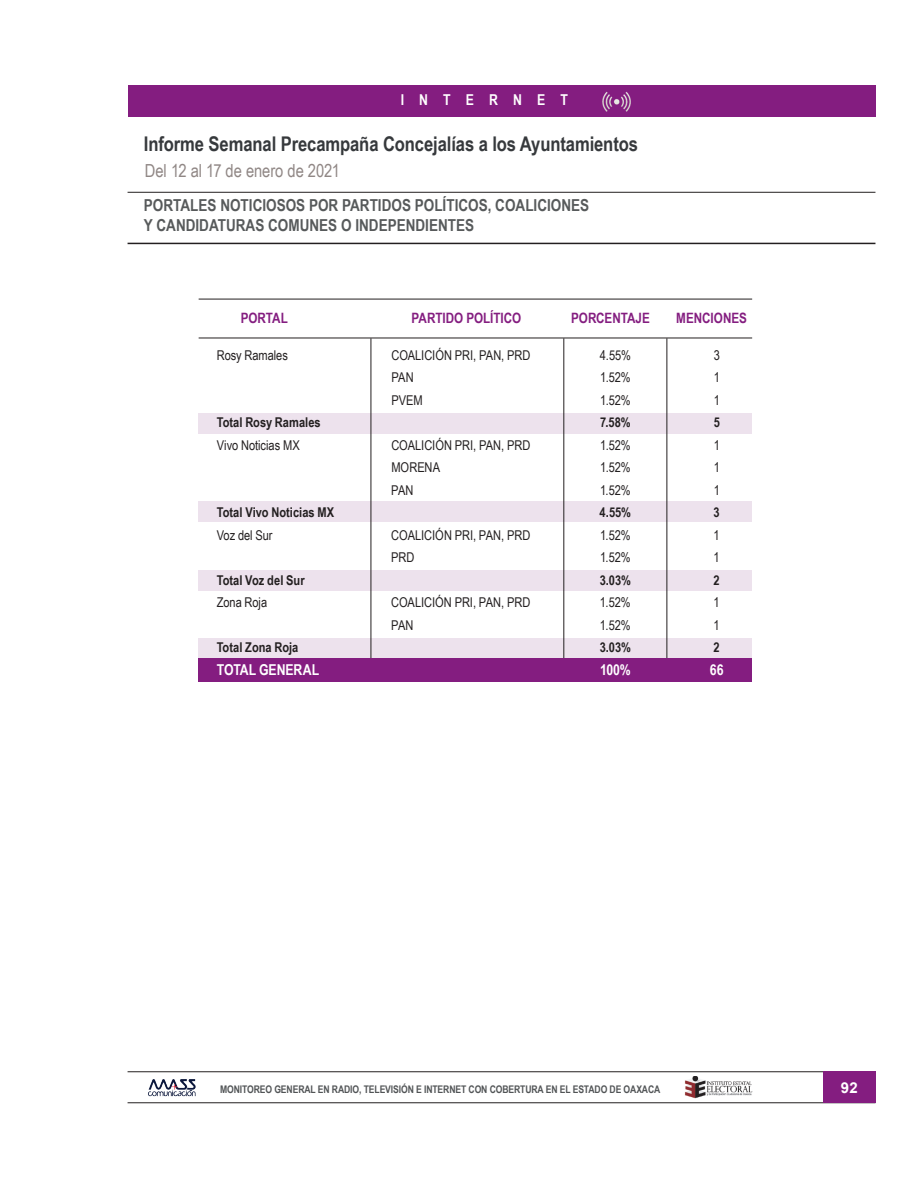
<style>
.page{position:relative;width:918px;height:1188px;background:#fff}
.page>*{position:absolute;margin:0;border:0;box-sizing:border-box;transform-origin:0 0}
.t1{font:700 20.25px "Arial Narrow";letter-spacing:-.005em;color:#36393c}
.t2{font:18px "Arial Narrow";letter-spacing:-.005em;color:#908785}
.t3{font:700 16.5px/19.5px "Arial Narrow";color:#575a5b}
.t4{font:700 15px "Arial Narrow";letter-spacing:-.005em;color:#fff}
.t5{font:700 15px "Arial Narrow";letter-spacing:1.01em;color:#fff}
.t6{font:700 15px "Arial";color:#fff}
.t7{font:700 14.25px "Arial Narrow";color:#841d80}
.t8{font:13.5px "Arial Narrow";letter-spacing:-.005em;color:#231f20}
.t9{font:700 13.5px "Arial Narrow";color:#231f20}
.t10{font:700 10.5px "Arial Narrow";letter-spacing:-.01em;color:#515456}
</style>
<div class="page">
<hr style="left:128px;top:1072px;width:747px;height:1px;background:#231f20">
<hr style="left:128px;top:1103px;width:747px;height:1px;background:#231f20">
<div style="left:823px;top:1072px;width:52px;height:31px;background:#841d80"></div>
<img style="left:148px;top:1079px;width:48px;height:18px">
<img style="left:684px;top:1077px;width:69px;height:22px">
<hr style="left:128px;top:243px;width:747px;height:1px;background:#231f20">
<hr style="left:128px;top:192px;width:747px;height:1px;background:#231f20">
<div style="left:128px;top:85px;width:747px;height:31px;background:#841d80"></div>
<img style="left:602px;top:91px;width:29px;height:21px">
<div style="left:199px;top:638px;width:553px;height:25px;background:#ede2ed"></div>
<div style="left:199px;top:413px;width:553px;height:21px;background:#ede2ed"></div>
<div style="left:199px;top:502px;width:553px;height:20px;background:#ede2ed"></div>
<div style="left:199px;top:570px;width:553px;height:21px;background:#ede2ed"></div>
<hr style="left:371px;top:338px;width:1px;height:331px;background:#231f20">
<hr style="left:667px;top:338px;width:1px;height:331px;background:#231f20">
<hr style="left:563px;top:338px;width:1px;height:331px;background:#231f20">
<hr style="left:199px;top:299px;width:553px;height:1px;background:#231f20">
<hr style="left:199px;top:338px;width:553px;height:1px;background:#231f20">
<div style="left:199px;top:658px;width:553px;height:24px;background:#841d80"></div>
<p class="t5" style="left:401px;top:88px;width:169px">INTERNET</p>
<h1 class="t1" style="left:144px;top:128px;width:496px">Informe Semanal Precampaña Concejalías a los Ayuntamientos</h1>
<h2 class="t2" style="left:145px;top:157px;width:197px">Del 12 al 17 de enero de 2021</h2>
<p class="t3" style="left:144px;top:195px;width:447px">PORTALES NOTICIOSOS POR PARTIDOS POLÍTICOS, COALICIONES<br>Y CANDIDATURAS COMUNES O INDEPENDIENTES</p>
<p class="t7" style="left:241px;top:307px;width:49px">PORTAL</p>
<p class="t7" style="left:412px;top:307px;width:111px">PARTIDO POLÍTICO</p>
<p class="t7" style="left:571px;top:307px;width:80px">PORCENTAJE</p>
<p class="t7" style="left:676px;top:307px;width:72px">MENCIONES</p>
<p class="t8" style="left:217px;top:345px;width:73px">Rosy Ramales</p>
<p class="t8" style="left:391px;top:345px;width:141px">COALICIÓN PRI, PAN, PRD</p>
<p class="t8" style="left:600px;top:345px;width:33px">4.55%</p>
<p class="t8" style="left:714px;top:345px;width:8px">3</p>
<p class="t8" style="left:391px;top:368px;width:24px">PAN</p>
<p class="t8" style="left:600px;top:368px;width:32px">1.52%</p>
<p class="t8" style="left:714px;top:368px;width:8px">1</p>
<p class="t8" style="left:391px;top:390px;width:33px">PVEM</p>
<p class="t8" style="left:600px;top:390px;width:32px">1.52%</p>
<p class="t8" style="left:714px;top:390px;width:8px">1</p>
<p class="t9" style="left:217px;top:412px;width:105px">Total Rosy Ramales</p>
<p class="t9" style="left:600px;top:412px;width:32px">7.58%</p>
<p class="t9" style="left:714px;top:412px;width:8px">5</p>
<p class="t8" style="left:217px;top:435px;width:84px">Vivo Noticias MX</p>
<p class="t8" style="left:391px;top:435px;width:141px">COALICIÓN PRI, PAN, PRD</p>
<p class="t8" style="left:600px;top:435px;width:32px">1.52%</p>
<p class="t8" style="left:714px;top:435px;width:8px">1</p>
<p class="t8" style="left:391px;top:458px;width:50px">MORENA</p>
<p class="t8" style="left:600px;top:458px;width:32px">1.52%</p>
<p class="t8" style="left:714px;top:458px;width:8px">1</p>
<p class="t8" style="left:391px;top:480px;width:24px">PAN</p>
<p class="t8" style="left:600px;top:480px;width:32px">1.52%</p>
<p class="t8" style="left:714px;top:480px;width:8px">1</p>
<p class="t9" style="left:217px;top:502px;width:119px">Total Vivo Noticias MX</p>
<p class="t9" style="left:600px;top:502px;width:33px">4.55%</p>
<p class="t9" style="left:714px;top:502px;width:8px">3</p>
<p class="t8" style="left:217px;top:525px;width:57px">Voz del Sur</p>
<p class="t8" style="left:391px;top:525px;width:141px">COALICIÓN PRI, PAN, PRD</p>
<p class="t8" style="left:600px;top:525px;width:32px">1.52%</p>
<p class="t8" style="left:714px;top:525px;width:8px">1</p>
<p class="t8" style="left:391px;top:548px;width:25px">PRD</p>
<p class="t8" style="left:600px;top:548px;width:32px">1.52%</p>
<p class="t8" style="left:714px;top:548px;width:8px">1</p>
<p class="t9" style="left:217px;top:570px;width:89px">Total Voz del Sur</p>
<p class="t9" style="left:600px;top:570px;width:33px">3.03%</p>
<p class="t9" style="left:714px;top:570px;width:8px">2</p>
<p class="t8" style="left:217px;top:593px;width:52px">Zona Roja</p>
<p class="t8" style="left:391px;top:593px;width:141px">COALICIÓN PRI, PAN, PRD</p>
<p class="t8" style="left:600px;top:593px;width:32px">1.52%</p>
<p class="t8" style="left:714px;top:593px;width:8px">1</p>
<p class="t8" style="left:391px;top:615px;width:24px">PAN</p>
<p class="t8" style="left:600px;top:615px;width:32px">1.52%</p>
<p class="t8" style="left:714px;top:615px;width:8px">1</p>
<p class="t9" style="left:217px;top:637px;width:83px">Total Zona Roja</p>
<p class="t9" style="left:600px;top:637px;width:33px">3.03%</p>
<p class="t9" style="left:714px;top:637px;width:8px">2</p>
<p class="t4" style="left:217px;top:659px;width:104px">TOTAL GENERAL</p>
<p class="t4" style="left:600px;top:659px;width:32px">100%</p>
<p class="t4" style="left:710px;top:659px;width:15px">66</p>
<p class="t10" style="left:220px;top:1081px;width:442px">MONITOREO GENERAL EN RADIO, TELEVISIÓN E INTERNET CON COBERTURA EN EL ESTADO DE OAXACA</p>
<p class="t6" style="left:841px;top:1077px;width:18px">92</p>
</div>
